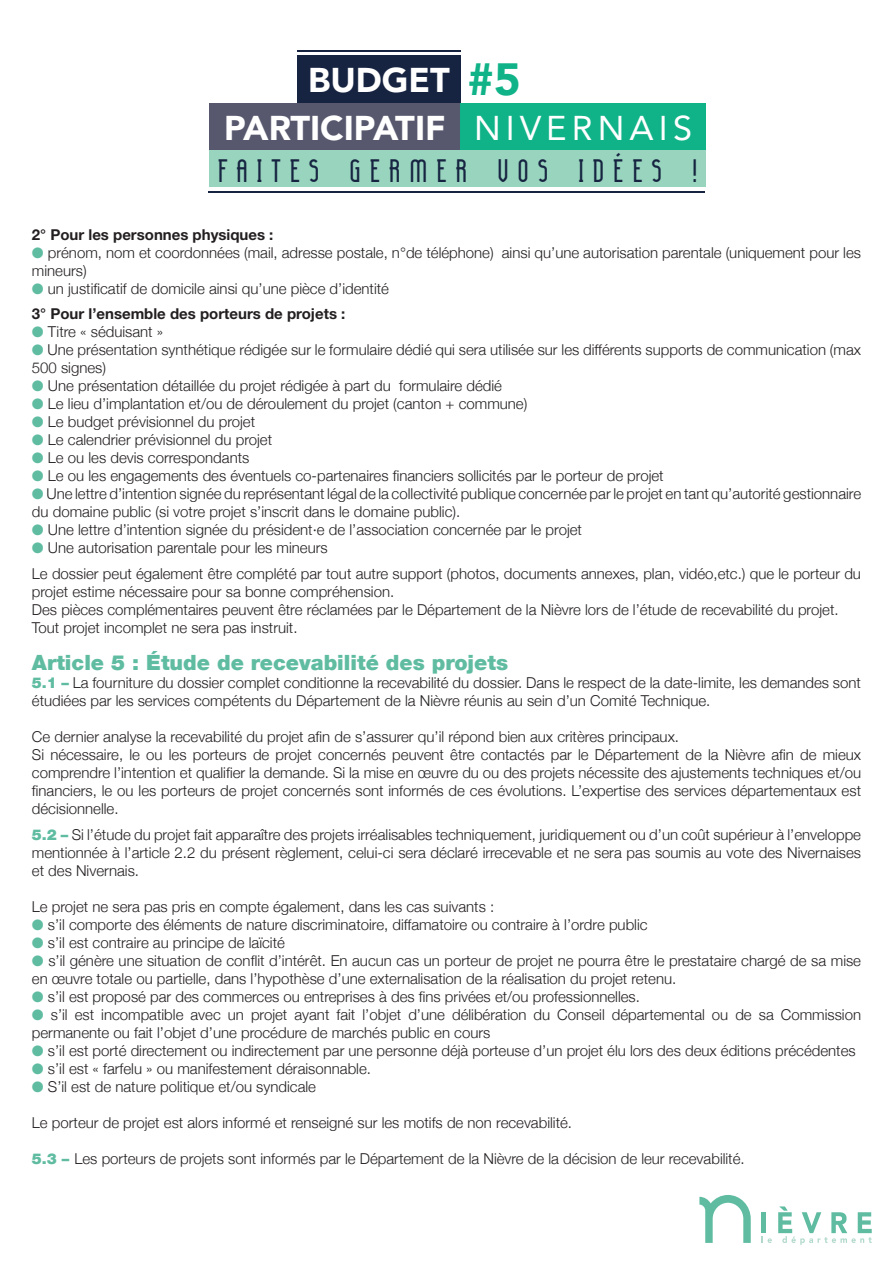
<style>
.page{position:relative;width:893px;height:1263px;background:#fff}
.page>*{position:absolute;margin:0;border:0;box-sizing:border-box;transform-origin:0 0}
.t1{font:900 45.15px "Avenir";color:#10b388}
.t2{font:900 34.35px "Avenir";color:#fff}
.t3{font:34.35px "Avenir";letter-spacing:.15em;color:#fff}
.t4{font:31.5px "Lady Ice Revisited";letter-spacing:.28em;color:#162441}
.t5{font:900 21px "Helvetica Neue LT";color:#5fbca1}
.t6{font:300 15px/18px "Helvetica Neue";color:#231f20}
.t7{font:700 15px "Helvetica Neue";color:#231f20}
.s1{color:#5fbca1}
.s2{font-family:"Helvetica Neue LT";font-weight:900;color:#5fbca1}
</style>
<div class="page">
<svg style="left:762px;top:1236px;width:10px;height:7px"></svg>
<hr style="left:762px;top:1212px;width:4px;height:21px;background:#5fbca1">
<svg style="left:778px;top:1206px;width:94px;height:39px"></svg>
<svg style="left:699px;top:1195px;width:52px;height:48px"></svg>
<hr style="left:209px;top:191px;width:496px;height:1px;background:#162441">
<hr style="left:297px;top:50px;width:164px;height:2px;background:#162441">
<div style="left:297px;top:55px;width:164px;height:49px;background:#162441"></div>
<div style="left:209px;top:103px;width:252px;height:49px;background:#57586e"></div>
<div style="left:460px;top:103px;width:246px;height:49px;background:#10b388"></div>
<div style="left:209px;top:151px;width:497px;height:36px;background:#99d4be"></div>
<p class="t1" style="left:467px;top:41px;width:55px">#5</p>
<p class="t2" style="left:308px;top:51px;width:143px">BUDGET</p>
<p class="t2" style="left:224px;top:99px;width:223px">PARTICIPATIF</p>
<p class="t3" style="left:474px;top:101px;width:220px">NIVERNAIS</p>
<p class="t4" style="left:217px;top:151px;width:481px">FAITES GERMER VOS IDÉES !</p>
<p class="t7" style="left:32px;top:225px;width:243px">2° Pour les personnes physiques :</p>
<p class="t6" style="left:32px;top:243px;width:831px"><span class="s1">●</span> prénom, nom et coordonnées (mail, adresse postale, n°de téléphone) ainsi qu’une autorisation parentale (uniquement pour les mineurs)</p>
<p class="t6" style="left:32px;top:279px;width:359px"><span class="s1">●</span> un justificatif de domicile ainsi qu’une pièce d’identité</p>
<p class="t7" style="left:32px;top:305px;width:315px">3° Pour l’ensemble des porteurs de projets :</p>
<p class="t6" style="left:32px;top:323px;width:133px"><span class="s1">●</span> Titre « séduisant »</p>
<p class="t6" style="left:32px;top:341px;width:831px"><span class="s1">●</span> Une présentation synthétique rédigée sur le formulaire dédié qui sera utilisée sur les différents supports de communication (max<br>500 signes)</p>
<p class="t6" style="left:32px;top:377px;width:472px"><span class="s1">●</span> Une présentation détaillée du projet rédigée à part du formulaire dédié</p>
<p class="t6" style="left:32px;top:395px;width:497px"><span class="s1">●</span> Le lieu d’implantation et/ou de déroulement du projet (canton + commune)</p>
<p class="t6" style="left:32px;top:413px;width:225px"><span class="s1">●</span> Le budget prévisionnel du projet</p>
<p class="t6" style="left:32px;top:431px;width:242px"><span class="s1">●</span> Le calendrier prévisionnel du projet</p>
<p class="t6" style="left:32px;top:449px;width:219px"><span class="s1">●</span> Le ou les devis correspondants</p>
<p class="t6" style="left:32px;top:467px;width:633px"><span class="s1">●</span> Le ou les engagements des éventuels co-partenaires financiers sollicités par le porteur de projet</p>
<p class="t6" style="left:32px;top:485px;width:831px"><span class="s1">●</span> Une lettre d’intention signée du représentant légal de la collectivité publique concernée par le projet en tant qu’autorité gestionnaire du domaine public (si votre projet s’inscrit dans le domaine public).</p>
<p class="t6" style="left:32px;top:521px;width:552px"><span class="s1">●</span> Une lettre d’intention signée du président·e de l’association concernée par le projet</p>
<p class="t6" style="left:32px;top:539px;width:297px"><span class="s1">●</span> Une autorisation parentale pour les mineurs</p>
<p class="t6" style="left:32px;top:564px;width:831px">Le dossier peut également être complété par tout autre support (photos, documents annexes, plan, vidéo,etc.) que le porteur du projet estime nécessaire pour sa bonne compréhension.</p>
<p class="t6" style="left:32px;top:600px;width:808px">Des pièces complémentaires peuvent être réclamées par le Département de la Nièvre lors de l’étude de recevabilité du projet.</p>
<p class="t6" style="left:32px;top:618px;width:267px">Tout projet incomplet ne sera pas instruit.</p>
<p class="t5" style="left:32px;top:650px;width:478px">Article 5 : Étude de recevabilité des projets</p>
<p class="t6" style="left:32px;top:673px;width:831px"><span class="s2">5.1 –</span> La fourniture du dossier complet conditionne la recevabilité du dossier. Dans le respect de la date-limite, les demandes sont étudiées par les services compétents du Département de la Nièvre réunis au sein d’un Comité Technique.</p>
<p class="t6" style="left:32px;top:727px;width:649px">Ce dernier analyse la recevabilité du projet afin de s’assurer qu’il répond bien aux critères principaux.</p>
<p class="t6" style="left:32px;top:745px;width:831px;text-align:justify">Si nécessaire, le ou les porteurs de projet concernés peuvent être contactés par le Département de la Nièvre afin de mieux comprendre l’intention et qualifier la demande. Si la mise en œuvre du ou des projets nécessite des ajustements techniques et/ou financiers, le ou les porteurs de projet concernés sont informés de ces évolutions. L’expertise des services départementaux est décisionnelle.</p>
<p class="t6" style="left:32px;top:825px;width:831px;text-align:justify"><span class="s2">5.2 –</span> Si l’étude du projet fait apparaître des projets irréalisables techniquement, juridiquement ou d’un coût supérieur à l’enveloppe mentionnée à l’article 2.2 du présent règlement, celui-ci sera déclaré irrecevable et ne sera pas soumis au vote des Nivernaises et des Nivernais.</p>
<p class="t6" style="left:32px;top:897px;width:464px">Le projet ne sera pas pris en compte également, dans les cas suivants :</p>
<p class="t6" style="left:32px;top:915px;width:617px"><span class="s1">●</span> s’il comporte des éléments de nature discriminatoire, diffamatoire ou contraire à l’ordre public</p>
<p class="t6" style="left:32px;top:933px;width:255px"><span class="s1">●</span> s’il est contraire au principe de laïcité</p>
<p class="t6" style="left:32px;top:951px;width:831px"><span class="s1">●</span> s’il génère une situation de conflit d’intérêt. En aucun cas un porteur de projet ne pourra être le prestataire chargé de sa mise en œuvre totale ou partielle, dans l’hypothèse d’une externalisation de la réalisation du projet retenu.</p>
<p class="t6" style="left:32px;top:987px;width:610px"><span class="s1">●</span> s’il est proposé par des commerces ou entreprises à des fins privées et/ou professionnelles.</p>
<p class="t6" style="left:32px;top:1005px;width:831px"><span class="s1">●</span> s’il est incompatible avec un projet ayant fait l’objet d’une délibération du Conseil départemental ou de sa Commission permanente ou fait l’objet d’une procédure de marchés public en cours</p>
<p class="t6" style="left:32px;top:1041px;width:825px"><span class="s1">●</span> s’il est porté directement ou indirectement par une personne déjà porteuse d’un projet élu lors des deux éditions précédentes</p>
<p class="t6" style="left:32px;top:1059px;width:341px"><span class="s1">●</span> s’il est « farfelu » ou manifestement déraisonnable.</p>
<p class="t6" style="left:32px;top:1077px;width:286px"><span class="s1">●</span> S’il est de nature politique et/ou syndicale</p>
<p class="t6" style="left:32px;top:1113px;width:542px">Le porteur de projet est alors informé et renseigné sur les motifs de non recevabilité.</p>
<p class="t6" style="left:32px;top:1149px;width:714px"><span class="s2">5.3 –</span> Les porteurs de projets sont informés par le Département de la Nièvre de la décision de leur recevabilité.</p>
</div>
